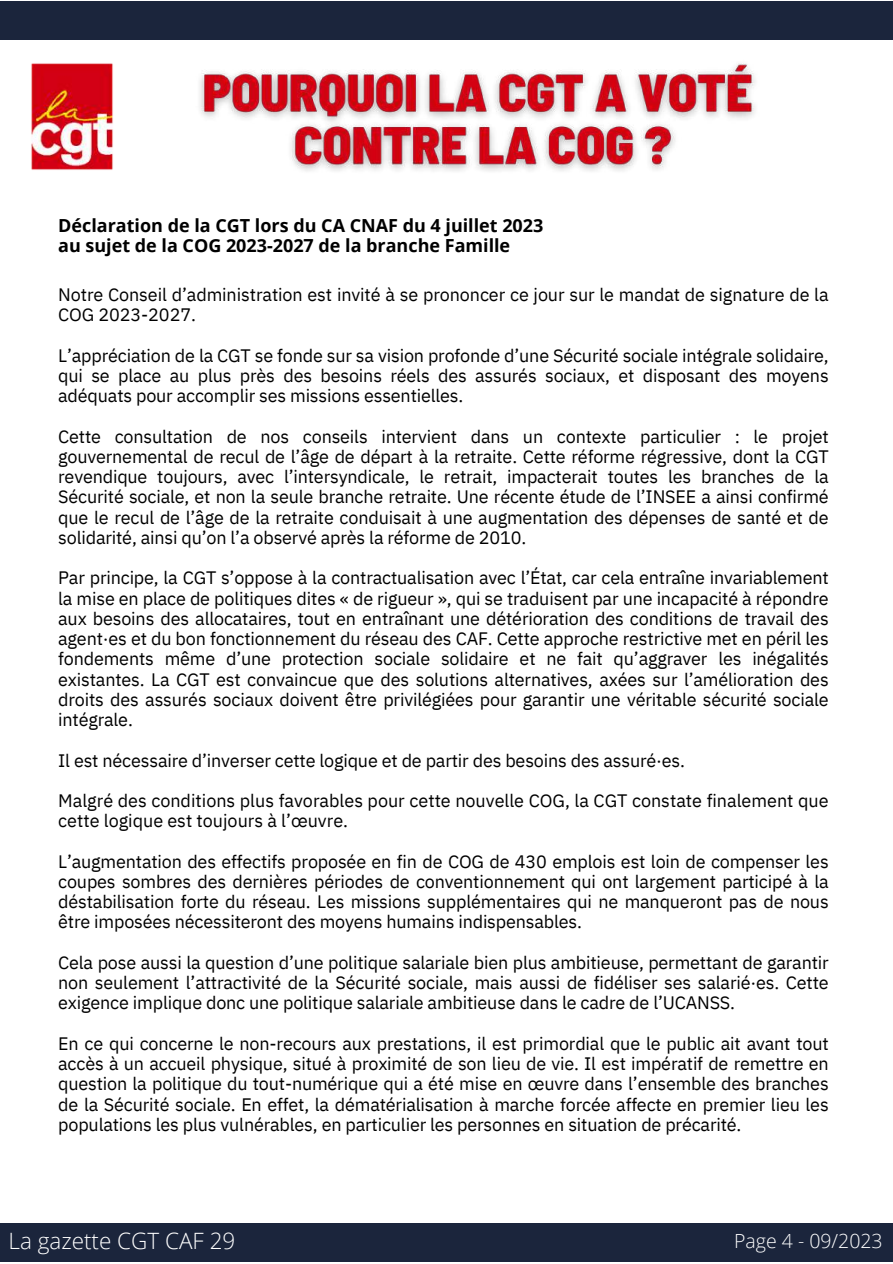
<style>
.page{position:relative;width:893px;height:1264px;background:#fff}
.page>*{position:absolute;margin:0;border:0;box-sizing:border-box;transform-origin:0 0}
.t1{font:300 22.5px "Open Sans";color:#fff}
.t2{font:300 19.5px "Open Sans";color:#fff}
.t3{font:18px/20.2px "IBM Plex Sans";letter-spacing:-.01em;color:#000;text-align:justify}
.t4{font:700 18px/20.2px "Open Sans";color:#000}
</style>
<div class="page">
<img style="left:31px;top:63px;width:82px;height:107px">
<div style="left:0;top:1px;width:892px;height:38px;background:#1b253c"></div>
<div style="left:0;top:1223px;width:892px;height:38px;background:#1b253c"></div>
<img style="left:200px;top:63px;width:555px;height:108px">
<p class="t4" style="left:58px;top:215px;width:486px">Déclaration de la CGT lors du CA CNAF du 4 juillet 2023 au sujet de la COG 2023-2027 de la branche Famille</p>
<p class="t3" style="left:58px;top:284px;width:771px">Notre Conseil d’administration est invité à se prononcer ce jour sur le mandat de signature de la<br>COG 2023-2027.</p>
<p class="t3" style="left:58px;top:345px;width:772px">L’appréciation de la CGT se fonde sur sa vision profonde d’une Sécurité sociale intégrale solidaire, qui se place au plus près des besoins réels des assurés sociaux, et disposant des moyens adéquats pour accomplir ses missions essentielles.</p>
<p class="t3" style="left:58px;top:426px;width:772px">Cette consultation de nos conseils intervient dans un contexte particulier : le projet gouvernemental de recul de l’âge de départ à la retraite. Cette réforme régressive, dont la CGT revendique toujours, avec l’intersyndicale, le retrait, impacterait toutes les branches de la Sécurité sociale, et non la seule branche retraite. Une récente étude de l’INSEE a ainsi confirmé que le recul de l’âge de la retraite conduisait à une augmentation des dépenses de santé et de solidarité, ainsi qu’on l’a observé après la réforme de 2010.</p>
<p class="t3" style="left:58px;top:567px;width:772px">Par principe, la CGT s’oppose à la contractualisation avec l’État, car cela entraîne invariablement la mise en place de politiques dites « de rigueur », qui se traduisent par une incapacité à répondre aux besoins des allocataires, tout en entraînant une détérioration des conditions de travail des agent·es et du bon fonctionnement du réseau des CAF. Cette approche restrictive met en péril les fondements même d’une protection sociale solidaire et ne fait qu’aggraver les inégalités existantes. La CGT est convaincue que des solutions alternatives, axées sur l’amélioration des droits des assurés sociaux doivent être privilégiées pour garantir une véritable sécurité sociale intégrale.</p>
<p class="t3" style="left:58px;top:749px;width:628px">Il est nécessaire d’inverser cette logique et de partir des besoins des assuré·es.</p>
<p class="t3" style="left:58px;top:790px;width:771px">Malgré des conditions plus favorables pour cette nouvelle COG, la CGT constate finalement que cette logique est toujours à l’œuvre.</p>
<p class="t3" style="left:58px;top:850px;width:772px">L’augmentation des effectifs proposée en fin de COG de 430 emplois est loin de compenser les coupes sombres des dernières périodes de conventionnement qui ont largement participé à la déstabilisation forte du réseau. Les missions supplémentaires qui ne manqueront pas de nous être imposées nécessiteront des moyens humains indispensables.</p>
<p class="t3" style="left:58px;top:952px;width:772px">Cela pose aussi la question d’une politique salariale bien plus ambitieuse, permettant de garantir non seulement l’attractivité de la Sécurité sociale, mais aussi de fidéliser ses salarié·es. Cette exigence implique donc une politique salariale ambitieuse dans le cadre de l’UCANSS.</p>
<p class="t3" style="left:58px;top:1033px;width:772px">En ce qui concerne le non-recours aux prestations, il est primordial que le public ait avant tout accès à un accueil physique, situé à proximité de son lieu de vie. Il est impératif de remettre en question la politique du tout-numérique qui a été mise en œuvre dans l’ensemble des branches de la Sécurité sociale. En effet, la dématérialisation à marche forcée affecte en premier lieu les populations les plus vulnérables, en particulier les personnes en situation de précarité.</p>
<p class="t1" style="left:9px;top:1224px;width:228px">La gazette CGT CAF 29</p>
<p class="t2" style="left:734px;top:1226px;width:150px">Page 4 - 09/2023</p>
</div>
